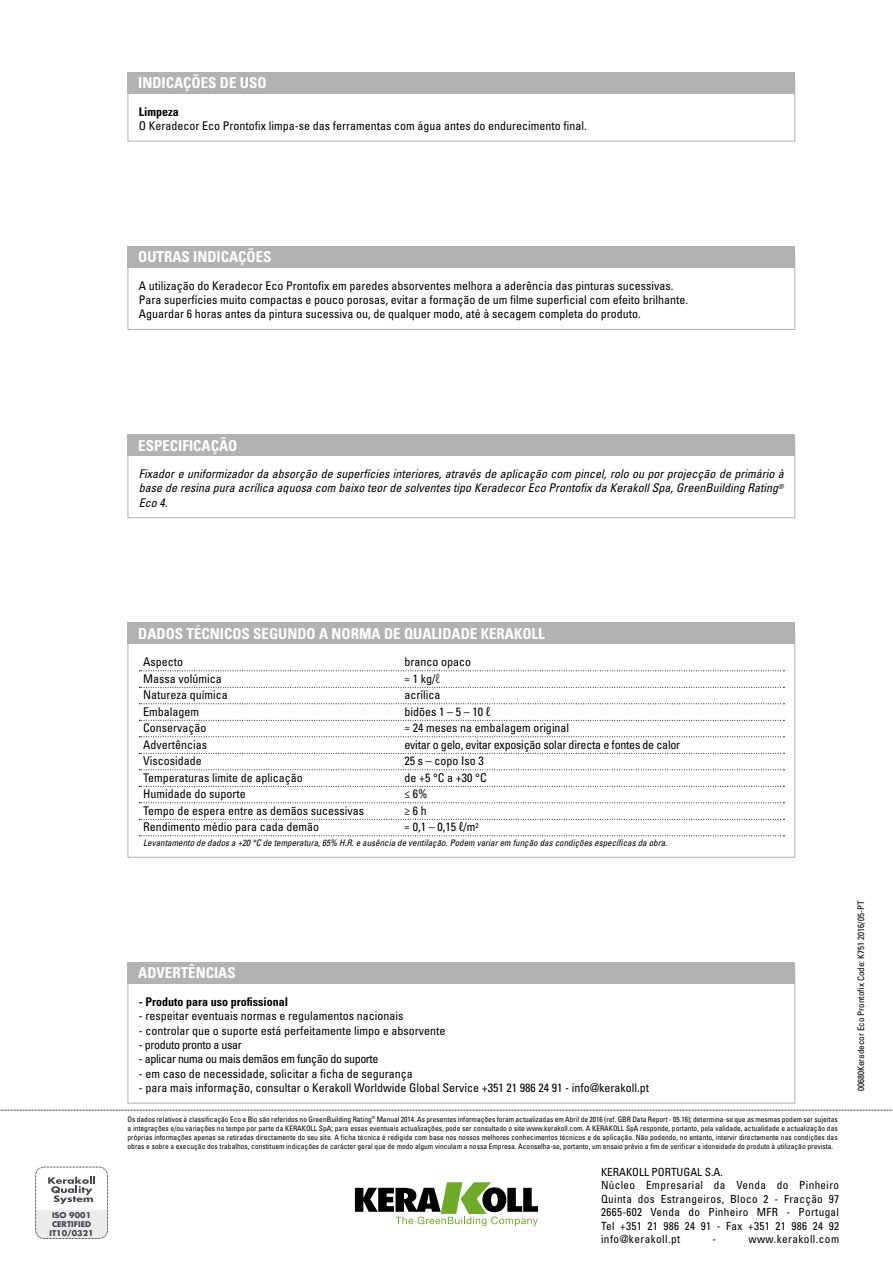
<style>
.page{position:relative;width:893px;height:1263px;background:#fff}
.page>*{position:absolute;margin:0;border:0;box-sizing:border-box;transform-origin:0 0}
.t1{font:700 condensed 15px "Univers LT Std";color:#fff}
.t2{font:condensed 12px/14.4px "Univers LT Std";color:#000}
.t3{font:italic condensed 12px/14.4px "Univers LT Std";color:#000;text-align:justify}
.t4{font:condensed 12px "Univers LT Std";letter-spacing:-.03em;color:#000}
.t5{font:condensed 12px "Univers LT Std";letter-spacing:-.02em;color:#000}
.t6{font:700 condensed 12px "Univers LT Std";color:#000}
.t7{font:condensed 11.25px/13.5px "Univers LT Std";letter-spacing:.03em;color:#000}
.t8{font:italic condensed 9px "Univers LT Std";color:#000}
.t9{font:condensed 9px "Univers LT Std";color:#000}
.t10{font:700 7.8px/9.3px "Futura Std";color:#47474d;text-align:center}
.t11{font:condensed 7.5px/9px "Univers LT Std";color:#000;text-align:justify}
.s1{font-weight:300}
</style>
<div class="page">
<svg style="left:0;top:1110px;width:893px;height:1px"></svg>
<svg style="left:355px;top:1182px;width:183px;height:44px"></svg>
<div style="left:36px;top:1210px;width:72px;height:28px;background:#ebebee"></div>
<div style="left:35px;top:1167px;width:73px;height:71px;border:1px dashed #1e181a;border-radius:9px"></div>
<svg style="left:48px;top:1177px;width:47px;height:27px"></svg>
<div style="left:128px;top:443px;width:667px;height:75px;border:1px solid #b3b2b2"></div>
<div style="left:128px;top:434px;width:667px;height:22px;background:#b3b2b2"></div>
<svg style="left:139px;top:670px;width:645px;height:1px"></svg>
<svg style="left:139px;top:687px;width:645px;height:1px"></svg>
<svg style="left:139px;top:703px;width:645px;height:1px"></svg>
<svg style="left:139px;top:720px;width:645px;height:1px"></svg>
<svg style="left:139px;top:736px;width:645px;height:1px"></svg>
<svg style="left:139px;top:753px;width:645px;height:1px"></svg>
<svg style="left:139px;top:769px;width:645px;height:1px"></svg>
<svg style="left:139px;top:786px;width:645px;height:1px"></svg>
<svg style="left:139px;top:802px;width:645px;height:1px"></svg>
<svg style="left:139px;top:819px;width:645px;height:1px"></svg>
<svg style="left:139px;top:835px;width:645px;height:1px"></svg>
<div style="left:128px;top:623px;width:667px;height:21px;background:#b3b2b2"></div>
<div style="left:128px;top:81px;width:667px;height:61px;border:1px solid #b3b2b2"></div>
<div style="left:128px;top:72px;width:667px;height:22px;background:#b3b2b2"></div>
<div style="left:128px;top:255px;width:667px;height:75px;border:1px solid #b3b2b2"></div>
<div style="left:128px;top:246px;width:667px;height:21px;background:#b3b2b2"></div>
<div style="left:128px;top:971px;width:667px;height:132px;border:1px solid #b3b2b2"></div>
<div style="left:128px;top:962px;width:667px;height:21px;background:#b3b2b2"></div>
<p class="t1" style="left:138px;top:74px;width:130px">INDICAÇÕES DE USO</p>
<p class="t6" style="left:139px;top:104px;width:41px">Limpeza</p>
<p class="t2" style="left:139px;top:119px;width:449px">O Keradecor Eco Prontofix limpa-se das ferramentas com água antes do endurecimento final.</p>
<p class="t1" style="left:138px;top:248px;width:135px">OUTRAS INDICAÇÕES</p>
<p class="t2" style="left:139px;top:278px;width:551px">A utilização do Keradecor Eco Prontofix em paredes absorventes melhora a aderência das pinturas sucessivas.<br>Para superfícies muito compactas e pouco porosas, evitar a formação de um filme superficial com efeito brilhante.<br>Aguardar 6 horas antes da pintura sucessiva ou, de qualquer modo, até à secagem completa do produto.</p>
<p class="t1" style="left:138px;top:436px;width:101px">ESPECIFICAÇÃO</p>
<p class="t3" style="left:139px;top:466px;width:646px">Fixador e uniformizador da absorção de superfícies interiores, através de aplicação com pincel, rolo ou por projecção de primário à base de resina pura acrílica aquosa com baixo teor de solventes tipo Keradecor Eco Prontofix da Kerakoll Spa, GreenBuilding Rating<sup>® </sup>Eco 4.</p>
<p class="t10" style="left:49px;top:1210px;width:46px">ISO 9001<br>CERTIFIED<br>IT10/0321</p>
<p class="t1" style="left:138px;top:624px;width:408px">DADOS TÉCNICOS SEGUNDO A NORMA DE QUALIDADE KERAKOLL</p>
<p class="t2" style="left:143px;top:654px;width:41px">Aspecto</p>
<p class="t2" style="left:404px;top:654px;width:68px">branco opaco</p>
<p class="t2" style="left:143px;top:671px;width:80px">Massa volúmica</p>
<p class="t2" style="left:404px;top:671px;width:37px">≈ 1 kg/<span class="s1">ℓ</span></p>
<p class="t2" style="left:143px;top:687px;width:86px">Natureza química</p>
<p class="t2" style="left:404px;top:687px;width:37px">acrílica</p>
<p class="t2" style="left:143px;top:704px;width:57px">Embalagem</p>
<p class="t2" style="left:404px;top:704px;width:88px">bidões 1 – 5 – 10 ℓ</p>
<p class="t2" style="left:143px;top:720px;width:65px">Conservação</p>
<p class="t2" style="left:404px;top:720px;width:166px">≈ 24 meses na embalagem original</p>
<p class="t2" style="left:143px;top:737px;width:65px">Advertências</p>
<p class="t5" style="left:404px;top:737px;width:277px">evitar o gelo, evitar exposição solar directa e fontes de calor</p>
<p class="t2" style="left:143px;top:753px;width:60px">Viscosidade</p>
<p class="t2" style="left:404px;top:753px;width:81px">25 s – copo Iso 3</p>
<p class="t2" style="left:143px;top:770px;width:161px">Temperaturas limite de aplicação</p>
<p class="t2" style="left:404px;top:770px;width:84px">de +5 °C a +30 °C</p>
<p class="t2" style="left:143px;top:786px;width:104px">Humidade do suporte</p>
<p class="t2" style="left:404px;top:786px;width:24px">≤ 6%</p>
<p class="t2" style="left:143px;top:803px;width:222px">Tempo de espera entre as demãos sucessivas</p>
<p class="t2" style="left:404px;top:803px;width:24px">≥ 6 h</p>
<p class="t2" style="left:143px;top:819px;width:177px">Rendimento médio para cada demão</p>
<p class="t2" style="left:404px;top:819px;width:76px">≈ 0,1 – 0,15 ℓ/m<sup>2</sup></p>
<p class="t8" style="left:143px;top:837px;width:525px">Levantamento de dados a +20 °C de temperatura, 65% H.R. e ausência de ventilação. Podem variar em função das condições específicas da obra.</p>
<p class="t1" style="left:138px;top:964px;width:99px">ADVERTÊNCIAS</p>
<p class="t6" style="left:139px;top:994px;width:151px">- Produto para uso profissional</p>
<p class="t2" style="left:139px;top:1008px;width:266px">- respeitar eventuais normas e regulamentos nacionais</p>
<p class="t2" style="left:139px;top:1023px;width:308px">- controlar que o suporte está perfeitamente limpo e absorvente</p>
<p class="t4" style="left:139px;top:1037px;width:104px">- produto pronto a usar</p>
<p class="t4" style="left:139px;top:1051px;width:241px">- aplicar numa ou mais demãos em função do suporte</p>
<p class="t2" style="left:139px;top:1066px;width:275px">- em caso de necessidade, solicitar a ficha de segurança</p>
<p class="t2" style="left:139px;top:1080px;width:512px">- para mais informação, consultar o Kerakoll Worldwide Global Service +351 21 986 24 91 - info@kerakoll.pt</p>
<p class="t11" style="left:128px;top:1114px;width:712px">Os dados relativos à classificação Eco e Bio são referidos no GreenBuilding Rating<sup>®</sup> Manual 2014. As presentes informações foram actualizadas em Abril de 2016 (ref. GBR Data Report - 05.16); determina-se que as mesmas podem ser sujeitas a integrações e/ou variações no tempo por parte da KERAKOLL SpA; para essas eventuais actualizações, pode ser consultado o site www.kerakoll.com. A KERAKOLL SpA responde, portanto, pela validade, actualidade e actualização das próprias informações apenas se retiradas directamente do seu site. A ficha técnica é redigida com base nos nossos melhores conhecimentos técnicos e de aplicação. Não podendo, no entanto, intervir directamente nas condições das obras e sobre a execução dos trabalhos, constituem indicações de carácter geral que de modo algum vinculam a nossa Empresa. Aconselha-se, portanto, um ensaio prévio a fim de verificar a idoneidade do produto à utilização prevista.</p>
<p class="t7" style="left:601px;top:1165px;width:240px">KERAKOLL PORTUGAL S.A.<br>Núcleo Empresarial da Venda do Pinheiro Quinta dos Estrangeiros, Bloco 2 - Fracção 97<br>2665-602 Venda do Pinheiro MFR - Portugal Tel +351 21 986 24 91 - Fax +351 21 986 24 92 info@kerakoll.pt</p>
<p class="t7" style="left:712px;top:1232px;width:5px">-</p>
<p class="t7" style="left:748px;top:1232px;width:92px">www.kerakoll.com</p>
<p class="t9" style="left:855px;top:1091px;width:192px;rotate:-90deg">00680Keradecor Eco Prontofix Code: K751 2016/05-PT</p>
</div>
